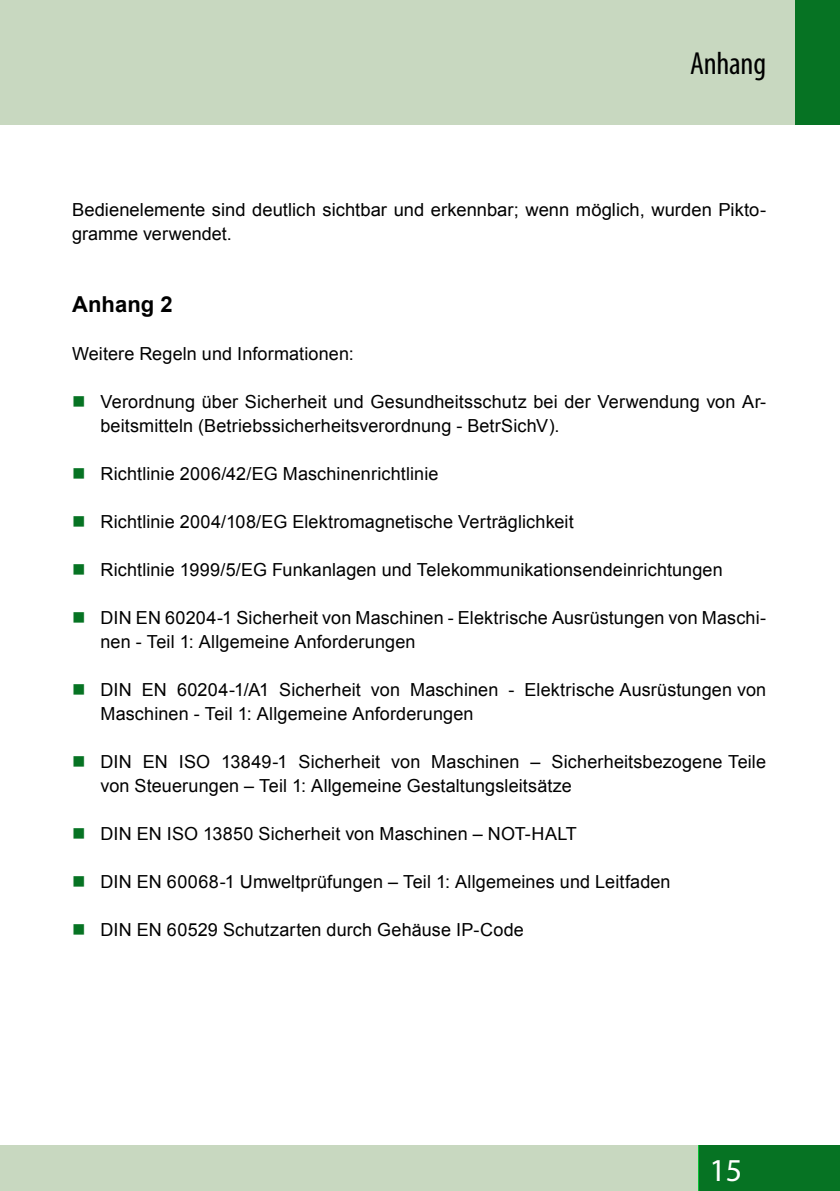
<style>
.page{position:relative;width:840px;height:1191px;background:#fff}
.page>*{position:absolute;margin:0;border:0;box-sizing:border-box;transform-origin:0 0}
.t1{font:condensed 32px "Myriad Pro";letter-spacing:-.01em;color:#000}
.t2{font:32px "Myriad Pro";color:#fff}
.t3{font:700 22px "Arial";letter-spacing:.005em;color:#000}
.t4{font:18px/24px "Arial";letter-spacing:.005em;color:#000}
</style>
<div class="page">
<div style="left:697px;top:1145px;width:142px;height:46px;background:#067323"></div>
<div style="left:794px;top:0;width:45px;height:125px;background:#067323"></div>
<div style="left:0;top:0;width:794px;height:125px;background:#c8d8c0"></div>
<div style="left:0;top:1145px;width:697px;height:46px;background:#c8d8c0"></div>
<h1 class="t1" style="left:689px;top:44px;width:78px">Anhang</h1>
<p class="t4" style="left:72px;top:198px;width:695px">Bedienelemente sind deutlich sichtbar und erkennbar; wenn möglich, wurden Pikto&shy;gramme verwendet.</p>
<p class="t3" style="left:72px;top:290px;width:102px">Anhang 2</p>
<p class="t4" style="left:72px;top:342px;width:283px">Weitere Regeln und Informationen:</p>
<p class="t4" style="left:100px;top:390px;width:667px">Verordnung über Sicherheit und Gesundheitsschutz bei der Verwendung von Ar&shy;beitsmitteln (Betriebssicherheitsverordnung - BetrSichV).</p>
<p class="t4" style="left:100px;top:462px;width:339px">Richtlinie 2006/42/EG Maschinenrichtlinie</p>
<p class="t4" style="left:100px;top:510px;width:474px">Richtlinie 2004/108/EG Elektromagnetische Verträglichkeit</p>
<p class="t4" style="left:100px;top:558px;width:623px">Richtlinie 1999/5/EG Funkanlagen und Telekommunikationsendeinrichtungen</p>
<p class="t4" style="left:100px;top:606px;width:667px">DIN EN 60204-1 Sicherheit von Maschinen - Elektrische Ausrüstungen von Maschi&shy;nen - Teil 1: Allgemeine Anforderungen</p>
<p class="t4" style="left:100px;top:678px;width:667px">DIN EN 60204-1/A1 Sicherheit von Maschinen - Elektrische Ausrüstungen von<br>Maschinen - Teil 1: Allgemeine Anforderungen</p>
<p class="t4" style="left:100px;top:750px;width:666px">DIN EN ISO 13849-1 Sicherheit von Maschinen – Sicherheitsbezogene Teile von Steuerungen – Teil 1: Allgemeine Gestaltungsleitsätze</p>
<p class="t4" style="left:100px;top:822px;width:478px">DIN EN ISO 13850 Sicherheit von Maschinen – NOT-HALT</p>
<p class="t4" style="left:100px;top:870px;width:571px">DIN EN 60068-1 Umweltprüfungen – Teil 1: Allgemeines und Leitfaden</p>
<p class="t4" style="left:100px;top:918px;width:424px">DIN EN 60529 Schutzarten durch Gehäuse IP-Code</p>
<h1 class="t2" style="left:709px;top:1150px;width:34px">15</h1>
</div>
